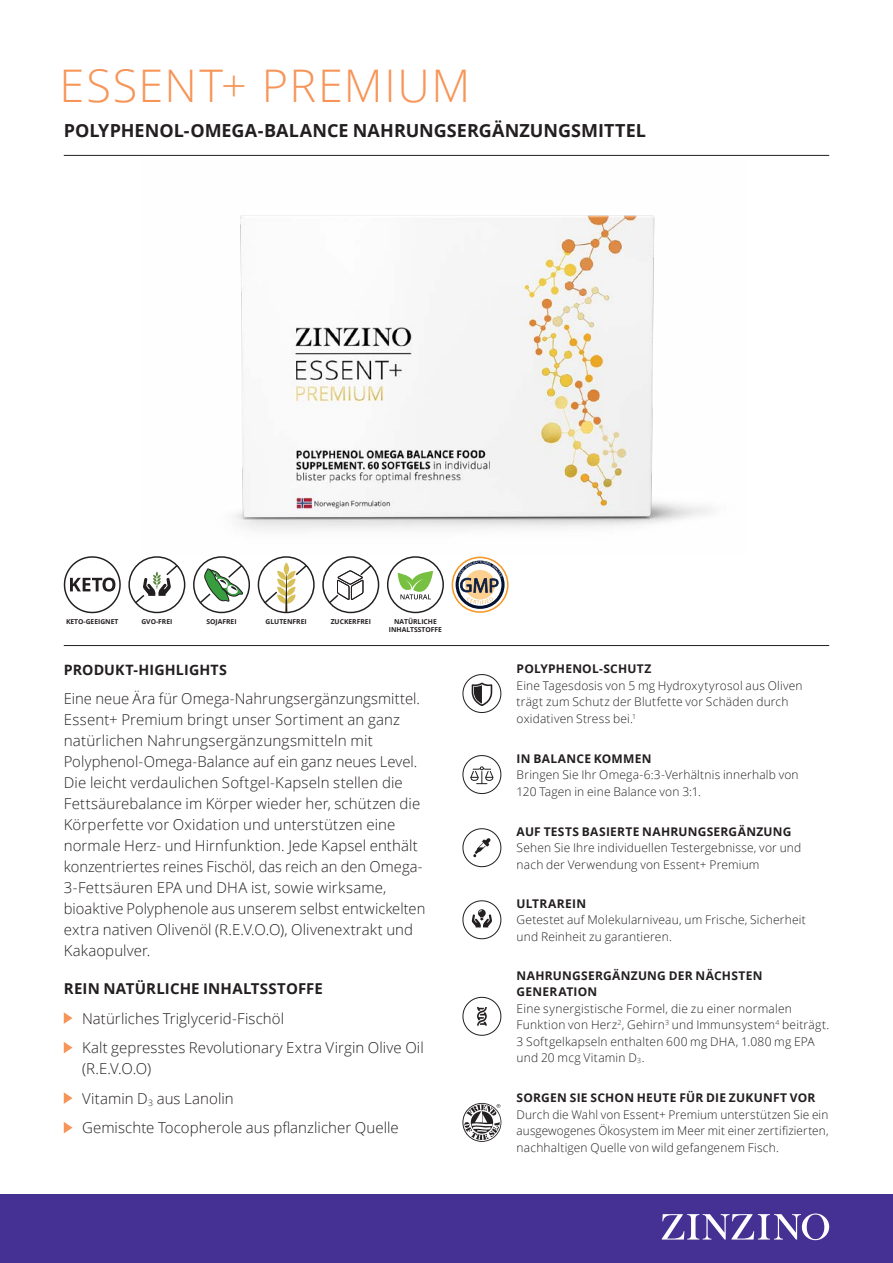
<style>
.page{position:relative;width:893px;height:1263px;background:#fff}
.page>*{position:absolute;margin:0;border:0;box-sizing:border-box;transform-origin:0 0}
.Heading_30_35_-_färg{font:300 45px "Open Sans";letter-spacing:.04em;color:#f79558}
.Sub-heading_12_14{font:700 18px "Open Sans";letter-spacing:.005em;color:#231f20}
.Preamble_10_14{font:300 15px/21px "Open Sans";letter-spacing:.005em;color:#231f20}
.Bullet_points_10_14{font:300 15px/21px "Open Sans";letter-spacing:.005em;color:#231f20}
.Preamble_10_14-2{font:700 15px "Open Sans";letter-spacing:.01em;color:#231f20}
.Preamble_10_14-3{font:700 14.25px "Open Sans";letter-spacing:.01em;color:#231f20}
.Body_8_11{font:300 12px/16.5px "Open Sans";letter-spacing:.015em;color:#231f20}
.Body_8_11-2{font:700 12px/16.5px "Open Sans";letter-spacing:.02em;color:#231f20}
.t1{font:700 6.75px/8.1px "Open Sans";color:#231f20;text-align:center}
</style>
<div class="page">
<div style="left:0;top:1194px;width:893px;height:69px;background:#443193"></div>
<svg style="left:662px;top:1213px;width:167px;height:27px"></svg>
<svg style="left:452px;top:557px;width:56px;height:55px"></svg>
<div style="left:452px;top:557px;width:57px;height:56px;border:2px solid #f79728;border-radius:50%"></div>
<div style="left:456px;top:561px;width:49px;height:48px;border:3px solid #031333;border-radius:50%"></div>
<svg style="left:458px;top:561px;width:45px;height:43px"></svg>
<div style="left:387px;top:556px;width:57px;height:57px;border:1px solid #231f20;border-radius:50%"></div>
<svg style="left:398px;top:571px;width:35px;height:28px"></svg>
<div style="left:128px;top:556px;width:57px;height:57px;border:1px solid #231f20;border-radius:50%"></div>
<svg style="left:134px;top:563px;width:45px;height:42px"></svg>
<div style="left:193px;top:556px;width:57px;height:57px;border:1px solid #231f20;border-radius:50%"></div>
<svg style="left:198px;top:563px;width:46px;height:42px"></svg>
<div style="left:258px;top:556px;width:57px;height:57px;border:1px solid #231f20;border-radius:50%"></div>
<svg style="left:263px;top:562px;width:46px;height:50px"></svg>
<div style="left:322px;top:556px;width:57px;height:57px;border:1px solid #231f20;border-radius:50%"></div>
<svg style="left:328px;top:563px;width:45px;height:42px"></svg>
<svg style="left:64px;top:556px;width:57px;height:57px"></svg>
<img style="left:233px;top:215px;width:479px;height:315px">
<svg style="left:462px;top:1103px;width:39px;height:39px"></svg>
<svg style="left:463px;top:1104px;width:38px;height:37px"></svg>
<svg style="left:462px;top:997px;width:39px;height:39px"></svg>
<svg style="left:462px;top:900px;width:39px;height:39px"></svg>
<svg style="left:462px;top:828px;width:39px;height:39px"></svg>
<svg style="left:462px;top:755px;width:39px;height:39px"></svg>
<svg style="left:462px;top:674px;width:39px;height:39px"></svg>
<hr style="left:64px;top:645px;width:765px;height:1px;background:#231f20">
<hr style="left:64px;top:155px;width:765px;height:1px;background:#231f20">
<svg style="left:64px;top:1012px;width:9px;height:12px"></svg>
<svg style="left:64px;top:1042px;width:9px;height:11px"></svg>
<svg style="left:64px;top:1092px;width:9px;height:12px"></svg>
<svg style="left:64px;top:1122px;width:9px;height:11px"></svg>
<p class="Heading_30_35_-_färg" style="left:60px;top:55px;width:412px">ESSENT+ PREMIUM</p>
<p class="Sub-heading_12_14" style="left:64px;top:118px;width:584px">POLYPHENOL-OMEGA-BALANCE NAHRUNGSERGÄNZUNGSMITTEL</p>
<p class="t1" style="left:66px;top:617px;width:54px">KETO-GEEIGNET</p>
<p class="t1" style="left:141px;top:617px;width:32px">GVO-FREI</p>
<p class="t1" style="left:206px;top:617px;width:32px">SOJAFREI</p>
<p class="t1" style="left:266px;top:617px;width:43px">GLUTENFREI</p>
<p class="t1" style="left:331px;top:617px;width:42px">ZUCKERFREI</p>
<p class="t1" style="left:389px;top:617px;width:55px">NATÜRLICHE<br>INHALTSSTOFFE</p>
<p class="Preamble_10_14-3" style="left:64px;top:660px;width:165px">PRODUKT-HIGHLIGHTS</p>
<p class="Preamble_10_14" style="left:64px;top:688px;width:363px">Eine neue Ära für Omega-Nahrungsergänzungsmittel.<br>Essent+ Premium bringt unser Sortiment an ganz natürlichen Nahrungsergänzungsmitteln mit Polyphenol-Omega-Balance auf ein ganz neues Level.<br>Die leicht verdaulichen Softgel-Kapseln stellen die Fettsäurebalance im Körper wieder her, schützen die Körperfette vor Oxidation und unterstützen eine normale Herz- und Hirnfunktion. Jede Kapsel enthält konzentriertes reines Fischöl, das reich an den Omega-3-Fettsäuren EPA und DHA ist, sowie wirksame, bioaktive Polyphenole aus unserem selbst entwickelten extra nativen Olivenöl (R.E.V.O.O), Olivenextrakt und Kakaopulver.</p>
<p class="Preamble_10_14-2" style="left:64px;top:978px;width:261px">REIN NATÜRLICHE INHALTSSTOFFE</p>
<p class="Bullet_points_10_14" style="left:82px;top:1007px;width:204px">Natürliches Triglycerid-Fischöl</p>
<p class="Bullet_points_10_14" style="left:82px;top:1037px;width:343px">Kalt gepresstes Revolutionary Extra Virgin Olive Oil (R.E.V.O.O)</p>
<p class="Bullet_points_10_14" style="left:82px;top:1087px;width:153px">Vitamin D<sub>3</sub> aus Lanolin</p>
<p class="Bullet_points_10_14" style="left:82px;top:1117px;width:318px">Gemischte Tocopherole aus pflanzlicher Quelle</p>
<p class="Body_8_11-2" style="left:517px;top:660px;width:136px">POLYPHENOL-SCHUTZ</p>
<p class="Body_8_11" style="left:517px;top:677px;width:287px">Eine Tagesdosis von 5 mg Hydroxytyrosol aus Oliven trägt zum Schutz der Blutfette vor Schäden durch oxidativen Stress bei.<sup>1</sup></p>
<p class="Body_8_11-2" style="left:517px;top:750px;width:136px">IN BALANCE KOMMEN</p>
<p class="Body_8_11" style="left:517px;top:766px;width:284px">Bringen Sie Ihr Omega-6:3-Verhältnis innerhalb von<br>120 Tagen in eine Balance von 3:1.</p>
<p class="Body_8_11-2" style="left:517px;top:823px;width:276px">AUF TESTS BASIERTE NAHRUNGSERGÄNZUNG</p>
<p class="Body_8_11" style="left:517px;top:839px;width:286px">Sehen Sie Ihre individuellen Testergebnisse, vor und nach der Verwendung von Essent+ Premium</p>
<p class="Body_8_11-2" style="left:517px;top:895px;width:71px">ULTRAREIN</p>
<p class="Body_8_11" style="left:517px;top:911px;width:291px">Getestet auf Molekularniveau, um Frische, Sicherheit und Reinheit zu garantieren.</p>
<p class="Body_8_11-2" style="left:517px;top:967px;width:247px">NAHRUNGSERGÄNZUNG DER NÄCHSTEN<br>GENERATION</p>
<p class="Body_8_11" style="left:517px;top:1000px;width:314px">Eine synergistische Formel, die zu einer normalen Funktion von Herz<sup>2</sup>, Gehirn<sup>3</sup> und Immunsystem<sup>4</sup> beiträgt.<br>3 Softgelkapseln enthalten 600 mg DHA, 1.080 mg EPA und 20 mcg Vitamin D<sub>3</sub>.</p>
<p class="Body_8_11-2" style="left:517px;top:1089px;width:300px">SORGEN SIE SCHON HEUTE FÜR DIE ZUKUNFT VOR</p>
<p class="Body_8_11" style="left:517px;top:1106px;width:313px;text-align:justify">Durch die Wahl von Essent+ Premium unterstützen Sie ein ausgewogenes Ökosystem im Meer mit einer zertifizierten, nachhaltigen Quelle von wild gefangenem Fisch.</p>
</div>
